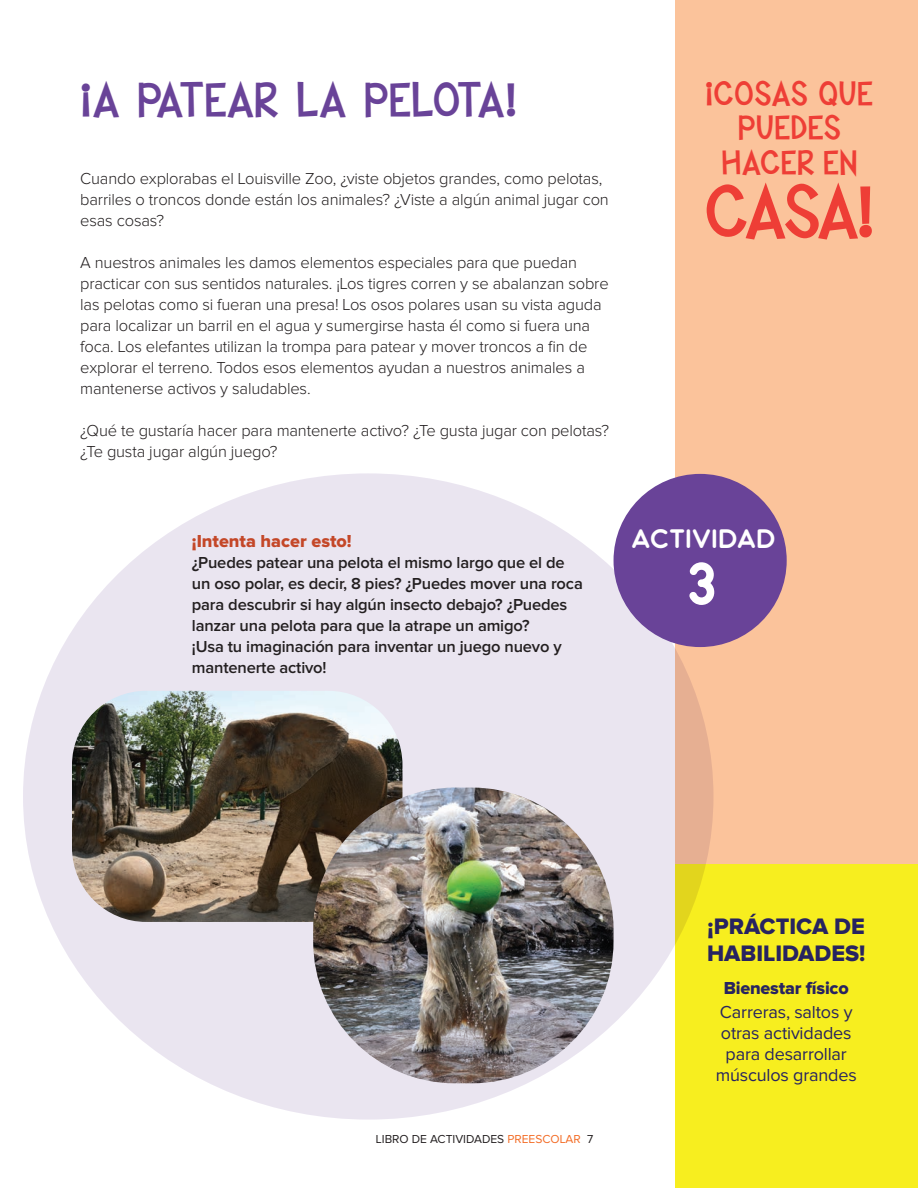
<style>
.page{position:relative;width:918px;height:1188px;background:#fff}
.page>*{position:absolute;margin:0;border:0;box-sizing:border-box;transform-origin:0 0}
.Text{font:60px "Knigsberg";color:#fff}
.Text-2{font:55.5px "KG Shakeit Off Chunky";color:#ee3e36}
.Text-3{font:36px "KG Shakeit Off Chunky";color:#694398}
.Text-4{font:27px "Knigsberg";letter-spacing:-.005em;color:#fff}
.Text-5{font:25.5px/34.5px "KG Shakeit Off Chunky";letter-spacing:.01em;color:#ee3e36;text-align:center}
.Text-6{font:23.25px/27px "Proxima Nova Extrabld";color:#272360}
.Text-7{font:18px/21px "Proxima Nova";letter-spacing:-.01em;color:#272360;text-align:center}
.Text-8{font:18px "Proxima Nova Extrabld";color:#c44728}
.Text-9{font:18px "Proxima Nova Extrabld";letter-spacing:-.01em;color:#272360}
.Text-10{font:300 16.5px/21px "Proxima Nova";letter-spacing:-.01em;color:#231f20}
.Text-11{font:600 16.5px/21px "Proxima Nova";letter-spacing:-.01em;color:#231f20}
.t1{font:12px "Proxima Nova";color:#231f20}
.s1{color:#f36c26}
</style>
<div class="page">
<div style="left:675px;top:0;width:243px;height:1188px;background:#fbc39b"></div>
<div style="left:675px;top:864px;width:243px;height:324px;background:#f7ee1f"></div>
<div style="left:23px;top:473px;width:690px;height:647px;background:#eae5f0;border-radius:50%"></div>
<div style="left:614px;top:474px;width:173px;height:173px;background:#694398;border-radius:50%"></div>
<img style="left:72px;top:691px;width:330px;height:231px">
<img style="left:313px;top:788px;width:301px;height:295px">
<p class="Text-3" style="left:81px;top:71px;width:437px">¡A PATEAR LA PELOTA!</p>
<p class="Text-10" style="left:80px;top:169px;width:530px">Cuando explorabas el Louisville Zoo, ¿viste objetos grandes, como pelotas, barriles o troncos donde están los animales? ¿Viste a algún animal jugar con esas cosas?</p>
<p class="Text-10" style="left:80px;top:253px;width:530px">A nuestros animales les damos elementos especiales para que puedan practicar con sus sentidos naturales. ¡Los tigres corren y se abalanzan sobre las pelotas como si fueran una presa! Los osos polares usan su vista aguda para localizar un barril en el agua y sumergirse hasta él como si fuera una foca. Los elefantes utilizan la trompa para patear y mover troncos a fin de explorar el terreno. Todos esos elementos ayudan a nuestros animales a mantenerse activos y saludables.</p>
<p class="Text-10" style="left:80px;top:421px;width:530px">¿Qué te gustaría hacer para mantenerte activo? ¿Te gusta jugar con pelotas? ¿Te gusta jugar algún juego?</p>
<p class="Text-5" style="left:706px;top:76px;width:168px">¡COSAS QUE<br>PUEDES<br>HACER EN</p>
<p class="Text-2" style="left:705px;top:166px;width:170px">CASA!</p>
<p class="Text-8" style="left:192px;top:533px;width:161px">¡Intenta hacer esto!</p>
<p class="Text-11" style="left:192px;top:553px;width:392px">¿Puedes patear una pelota el mismo largo que el de un oso polar, es decir, 8 pies? ¿Puedes mover una roca para descubrir si hay algún insecto debajo? ¿Puedes lanzar una pelota para que la atrape un amigo?<br>¡Usa tu imaginación para inventar un juego nuevo y mantenerte activo!</p>
<p class="Text-4" style="left:632px;top:522px;width:146px">ACTIVIDAD</p>
<p class="Text" style="left:689px;top:547px;width:33px">3</p>
<p class="t1" style="left:376px;top:1134px;width:219px">LIBRO DE ACTIVIDADES <span class="s1">PREESCOLAR</span> 7</p>
<p class="Text-6" style="left:707px;top:914px;width:160px">¡PRÁCTICA DE<br>HABILIDADES!</p>
<p class="Text-9" style="left:724px;top:980px;width:127px">Bienestar físico</p>
<p class="Text-7" style="left:716px;top:1002px;width:142px">Carreras, saltos y otras actividades para desarrollar músculos grandes</p>
</div>
